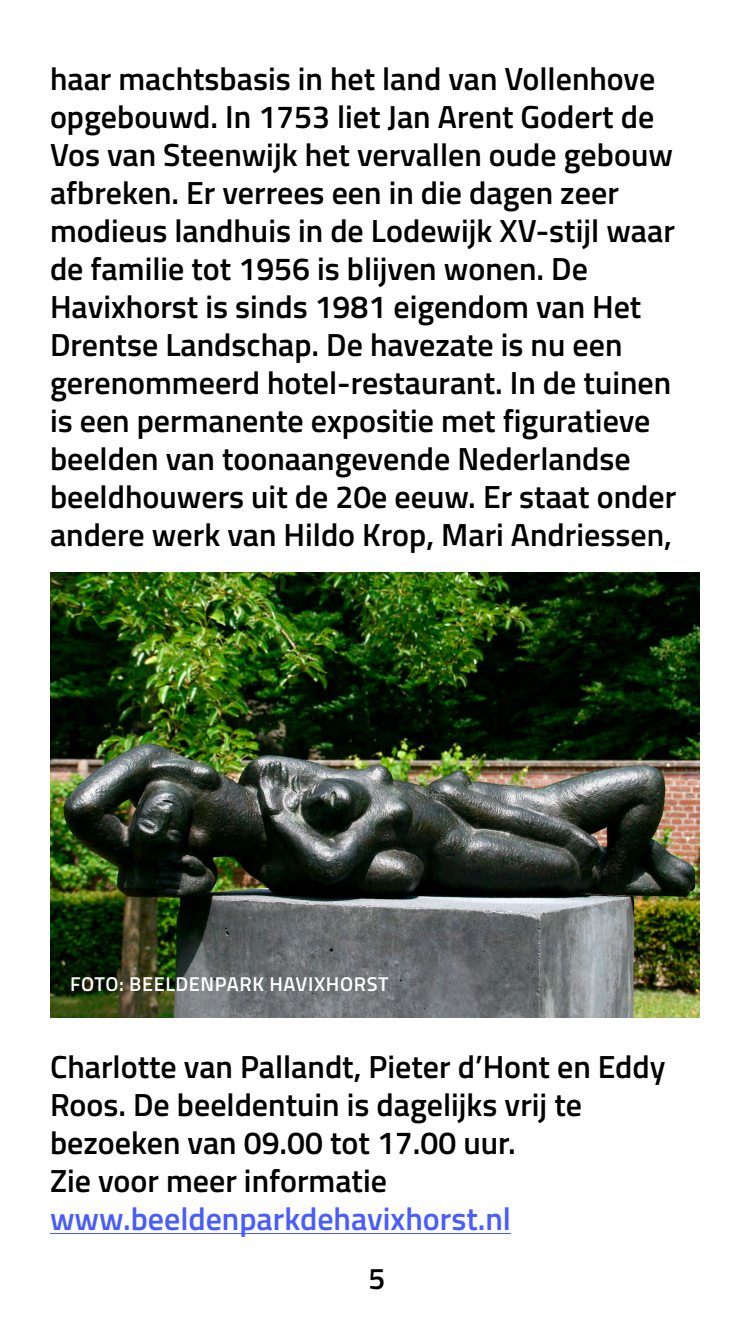
<style>
.page{position:relative;width:750px;height:1334px;background:#fff}
.page>*{position:absolute;margin:0;border:0;box-sizing:border-box;transform-origin:0 0}
.t1{font:600 32px/38px "Titillium";color:#000}
.t2{font:600 32px "Titillium";color:#485cff}
.t3{font:600 30px "Titillium";color:#000}
.t4{font:600 20px "Titillium";letter-spacing:.03em;color:#fff}
</style>
<div class="page">
<hr style="left:50px;top:1233px;width:461px;height:1px;background:#485cff">
<img style="left:50px;top:572px;width:650px;height:445px">
<p class="t1" style="left:50px;top:58px;width:628px">haar machtsbasis in het land van Vollenhove opgebouwd. In 1753 liet Jan Arent Godert de Vos van Steenwijk het vervallen oude gebouw afbreken. Er verrees een in die dagen zeer modieus landhuis in de Lodewijk XV-stijl waar de familie tot 1956 is blijven wonen. De Havixhorst is sinds 1981 eigendom van Het Drentse Landschap. De havezate is nu een gerenommeerd hotel-restaurant. In de tuinen is een permanente expositie met figuratieve beelden van toonaangevende Nederlandse beeldhouwers uit de 20e eeuw. Er staat onder andere werk van Hildo Krop, Mari Andriessen,</p>
<p class="t4" style="left:70px;top:969px;width:320px">FOTO: BEELDENPARK HAVIXHORST</p>
<p class="t1" style="left:50px;top:1046px;width:617px">Charlotte van Pallandt, Pieter d’Hont en Eddy Roos. De beeldentuin is dagelijks vrij te bezoeken van 09.00 tot 17.00 uur.<br>Zie voor meer informatie</p>
<p class="t2" style="left:50px;top:1195px;width:463px">www.beeldenparkdehavixhorst.nl</p>
<p class="t3" style="left:368px;top:1256px;width:18px">5</p>
</div>
